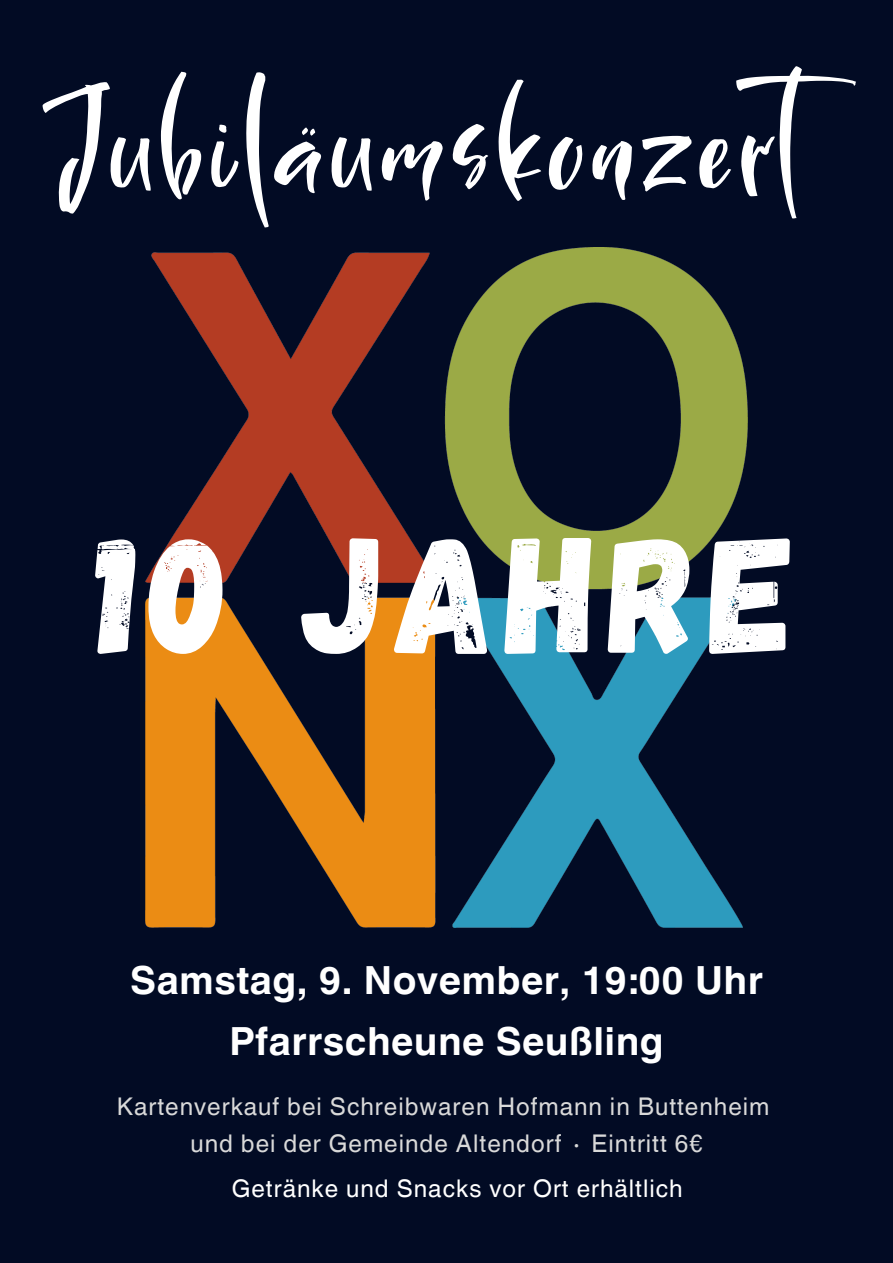
<style>
.page{position:relative;width:893px;height:1263px;background:#020b24}
.page>*{position:absolute;margin:0;border:0;box-sizing:border-box;transform-origin:0 0}
.t1{font:243.83px "Sister Pamella Cyr Script";letter-spacing:.02em;color:#fff}
.t2{font:165.6px "Gagalin";letter-spacing:.065em;color:#fff}
.t3{font:700 38.78px/61.3px "Helvetica World";letter-spacing:.01em;color:#fff;text-align:center}
.t4{font:24.38px "Helvetica World";letter-spacing:.04em;color:#d9d9d9}
.t5{font:24.38px "Helvetica World";letter-spacing:.04em;color:#fff}
</style>
<div class="page">
<img style="left:145px;top:248px;width:603px;height:679px">
<p class="t1" style="left:33px;top:8px;width:768px">Jubiläumskonzert</p>
<p class="t2" style="left:97px;top:487px;width:701px">10 JAHRE</p>
<p class="t3" style="left:130px;top:945px;width:634px">Samstag, 9. November, 19:00 Uhr<br>Pfarrscheune Seußling</p>
<h3 class="t4" style="left:117px;top:1092px;width:654px">Kartenverkauf bei Schreibwaren Hofmann in Buttenheim</h3>
<p class="t4" style="left:190px;top:1128px;width:514px">und bei der Gemeinde Altendorf ∙ Eintritt 6€</p>
<p class="t5" style="left:232px;top:1174px;width:452px">Getränke und Snacks vor Ort erhältlich</p>
</div>
